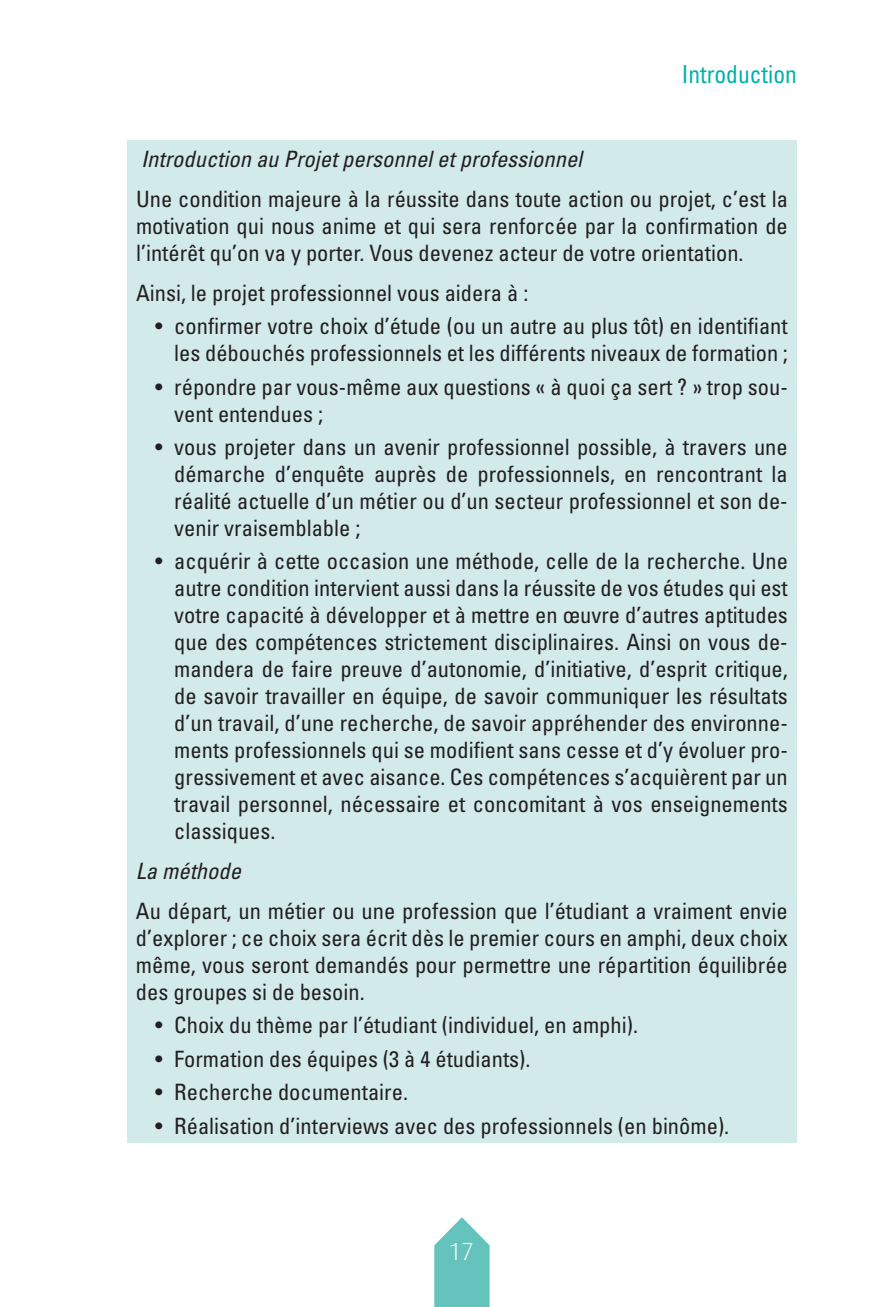
<style>
.page{position:relative;width:892px;height:1307px;background:#fff}
.page>*{position:absolute;margin:0;border:0;box-sizing:border-box;transform-origin:0 0}
.t1{font:condensed 24.75px "Univers";color:#00b1a8;scale:.95 1}
.t2{font:300 24.75px "Dax";color:#fff}
.t3{font:condensed 22.5px/27px "Univers";color:#231f20;text-align:justify}
.t4{font:italic condensed 22.5px "Univers";color:#231f20}
</style>
<div class="page">
<svg style="left:434px;top:1217px;width:56px;height:89px"></svg>
<div style="left:127px;top:140px;width:670px;height:1002px;background:#d2ebea"></div>
<p class="t1" style="left:682px;top:59px;width:123px">Introduction</p>
<p class="t4" style="left:141px;top:145px;width:443px">Introduction au Projet personnel et professionnel</p>
<p class="t3" style="left:136px;top:185px;width:653px">Une condition majeure à la réussite dans toute action ou projet, c’est la motivation qui nous anime et qui sera renforcée par la confirmation de l’intérêt qu’on va y porter. Vous devenez acteur de votre orientation.</p>
<p class="t3" style="left:136px;top:278px;width:394px">Ainsi, le projet professionnel vous aidera à :</p>
<p class="t3" style="left:155px;top:312px;width:634px;text-align:right">• confirmer votre choix d’étude (ou un autre au plus tôt) en identifiant les débouchés professionnels et les différents niveaux de formation ;</p>
<p class="t3" style="left:174px;top:372px;width:615px;text-indent:-19px">• répondre par vous-même aux questions « à quoi ça sert ? » trop sou&shy;vent entendues ;</p>
<p class="t3" style="left:174px;top:433px;width:615px;text-indent:-19px">• vous projeter dans un avenir professionnel possible, à travers une démarche d’enquête auprès de professionnels, en rencontrant la réalité actuelle d’un métier ou d’un secteur professionnel et son de&shy;venir vraisemblable ;</p>
<p class="t3" style="left:174px;top:547px;width:615px;text-indent:-19px">• acquérir à cette occasion une méthode, celle de la recherche. Une autre condition intervient aussi dans la réussite de vos études qui est votre capacité à développer et à mettre en œuvre d’autres aptitudes que des compétences strictement disciplinaires. Ainsi on vous de&shy;mandera de faire preuve d’autonomie, d’initiative, d’esprit critique, de savoir travailler en équipe, de savoir communiquer les résultats d’un travail, d’une recherche, de savoir appréhender des environne&shy;ments professionnels qui se modifient sans cesse et d’y évoluer pro&shy;gressivement et avec aisance. Ces compétences s’acquièrent par un travail personnel, nécessaire et concomitant à vos enseignements classiques.</p>
<p class="t4" style="left:136px;top:857px;width:106px">La méthode</p>
<p class="t3" style="left:136px;top:896px;width:653px">Au départ, un métier ou une profession que l’étudiant a vraiment envie d’explorer ; ce choix sera écrit dès le premier cours en amphi, deux choix même, vous seront demandés pour permettre une répartition équilibrée des groupes si de besoin.</p>
<p class="t3" style="left:155px;top:1011px;width:484px">• Choix du thème par l’étudiant (individuel, en amphi).</p>
<p class="t3" style="left:155px;top:1044px;width:377px">• Formation des équipes (3 à 4 étudiants).</p>
<p class="t3" style="left:155px;top:1078px;width:254px">• Recherche documentaire.</p>
<p class="t3" style="left:155px;top:1111px;width:575px">• Réalisation d’interviews avec des professionnels (en binôme).</p>
<p class="t2" style="left:448px;top:1237px;width:27px">17</p>
</div>
